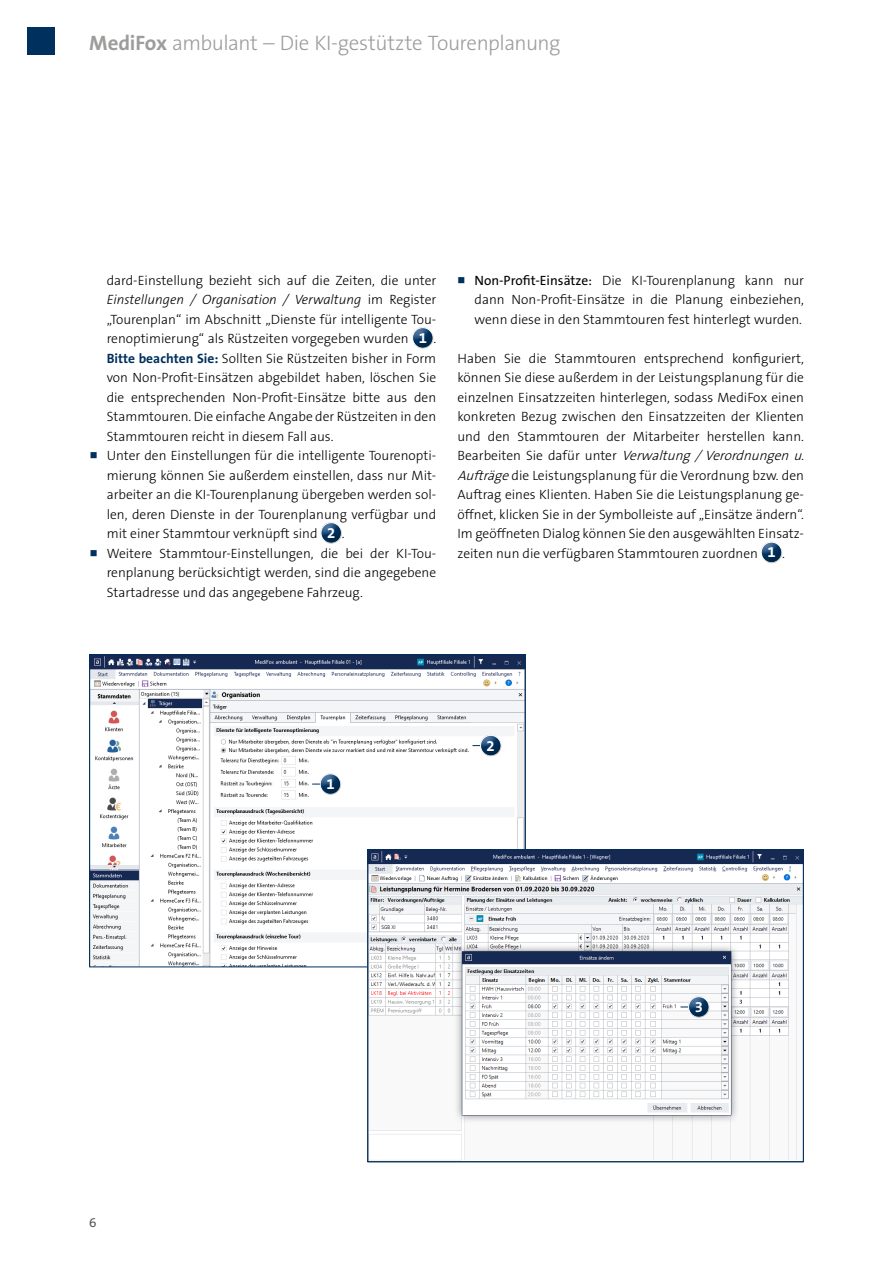
<style>
.page{position:relative;width:893px;height:1263px;background:#fff}
.page>*{position:absolute;margin:0;border:0;box-sizing:border-box;transform-origin:0 0}
.t1{font:300 21px "The Sans B3";letter-spacing:-.02em;color:#9d9d9c}
.t2{font:700 15px "The Sans B7";color:#fff}
.t3{font:300 13.5px/19.5px "The Sans B3";color:#000}
.t4{font:13.5px "The Sans B5 Plain";color:#575756}
.s1{font-family:"The Sans B7";font-weight:700}
.s2{font-style:italic}
.s3{font-family:"The Sans B7";font-weight:700;font-size:15px;color:#fff}
.s4{font-family:"The Sans B7";font-weight:700;color:#00305d}
.s5{font-family:"The Sans B5 Plain";font-weight:400}
</style>
<div class="page">
<div style="left:28px;top:28px;width:27px;height:27px;background:#00305d"></div>
<img style="left:91px;top:656px;width:432px;height:309px">
<div style="left:405px;top:326px;width:39px;height:25px;background:#000;opacity:.2"></div>
<div style="left:314px;top:521px;width:38px;height:25px;background:#000;opacity:.2"></div>
<div style="left:754px;top:540px;width:39px;height:25px;background:#000;opacity:.2"></div>
<img style="left:370px;top:851px;width:432px;height:309px">
<div style="left:368px;top:849px;width:436px;height:313px;border:1px solid #00305d"></div>
<div style="left:677px;top:987px;width:39px;height:32px;background:#7682a5;opacity:.75"></div>
<div style="left:681px;top:995px;width:39px;height:25px;background:#000;opacity:.2"></div>
<div style="left:309px;top:764px;width:39px;height:33px;background:#fff"></div>
<div style="left:313px;top:772px;width:39px;height:25px;background:#000;opacity:.2"></div>
<div style="left:469px;top:726px;width:39px;height:32px;background:#f4f5f7"></div>
<div style="left:473px;top:733px;width:39px;height:26px;background:#000;opacity:.2"></div>
<h1 class="t1" style="left:89px;top:32px;width:473px"><span class="s1">MediFox</span> ambulant – Die KI-gestützte Tourenplanung</h1>
<p class="t3" style="left:107px;top:271px;width:331px">dard-Einstellung bezieht sich auf die Zeiten, die unter <span class="s2">Einstellungen / Organisation / Verwaltung</span> im Register „Tourenplan“ im Abschnitt „Dienste für intelligente Tou&shy;renoptimierung“ als Rüstzeiten vorgegeben wurden <span class="s3">1</span> .<br><span class="s4">Bitte beachten Sie:</span> Sollten Sie Rüstzeiten bisher in Form von Non-Profit-Einsätzen abgebildet haben, löschen Sie die entsprechenden Non-Profit-Einsätze bitte aus den Stammtouren. Die einfache Angabe der Rüstzeiten in den Stammtouren reicht in diesem Fall aus.<br>Unter den Einstellungen für die intelligente Tourenopti&shy;mierung können Sie außerdem einstellen, dass nur Mit&shy;arbeiter an die KI-Tourenplanung übergeben werden sol&shy;len, deren Dienste in der Tourenplanung verfügbar und mit einer Stammtour verknüpft sind <span class="s3">2</span> .<br>Weitere Stammtour-Einstellungen, die bei der KI-Tou&shy;renplanung berücksichtigt werden, sind die angegebene Startadresse und das angegebene Fahrzeug.</p>
<p class="t3" style="left:474px;top:271px;width:331px;text-align:justify"><span class="s5">Non-Profit-Einsätze:</span> Die KI-Tourenplanung kann nur dann Non-Profit-Einsätze in die Planung einbeziehen, wenn diese in den Stammtouren fest hinterlegt wurden.</p>
<p class="t3" style="left:457px;top:349px;width:352px">Haben Sie die Stammtouren entsprechend konfiguriert, können Sie diese außerdem in der Leistungsplanung für die einzelnen Einsatzzeiten hinterlegen, sodass MediFox einen konkreten Bezug zwischen den Einsatzzeiten der Klienten und den Stammtouren der Mitarbeiter herstellen kann.<br>B e a r b e ite n S i e d a fü r u nte r <span class="s2">Verwaltung /Verordnungen u.<br>Aufträge</span>die Leistungsplanung für die Verordnung bzw. den Auftrag eines Klienten. Haben Sie die Leistungsplanung ge&shy;öffnet, klicken Sie in der Symbolleiste auf „Einsätze ändern“.<br>Im geöffneten Dialog können Sie den ausgewählten Einsatz&shy;zeiten nun die verfügbaren Stammtouren zuordnen <span class="s3">1</span> .</p>
<p class="t4" style="left:89px;top:1215px;width:9px">6</p>
<p class="t2" style="left:326px;top:776px;width:10px">1</p>
<p class="t2" style="left:487px;top:737px;width:10px">2</p>
<p class="t2" style="left:695px;top:999px;width:10px">3</p>
</div>
